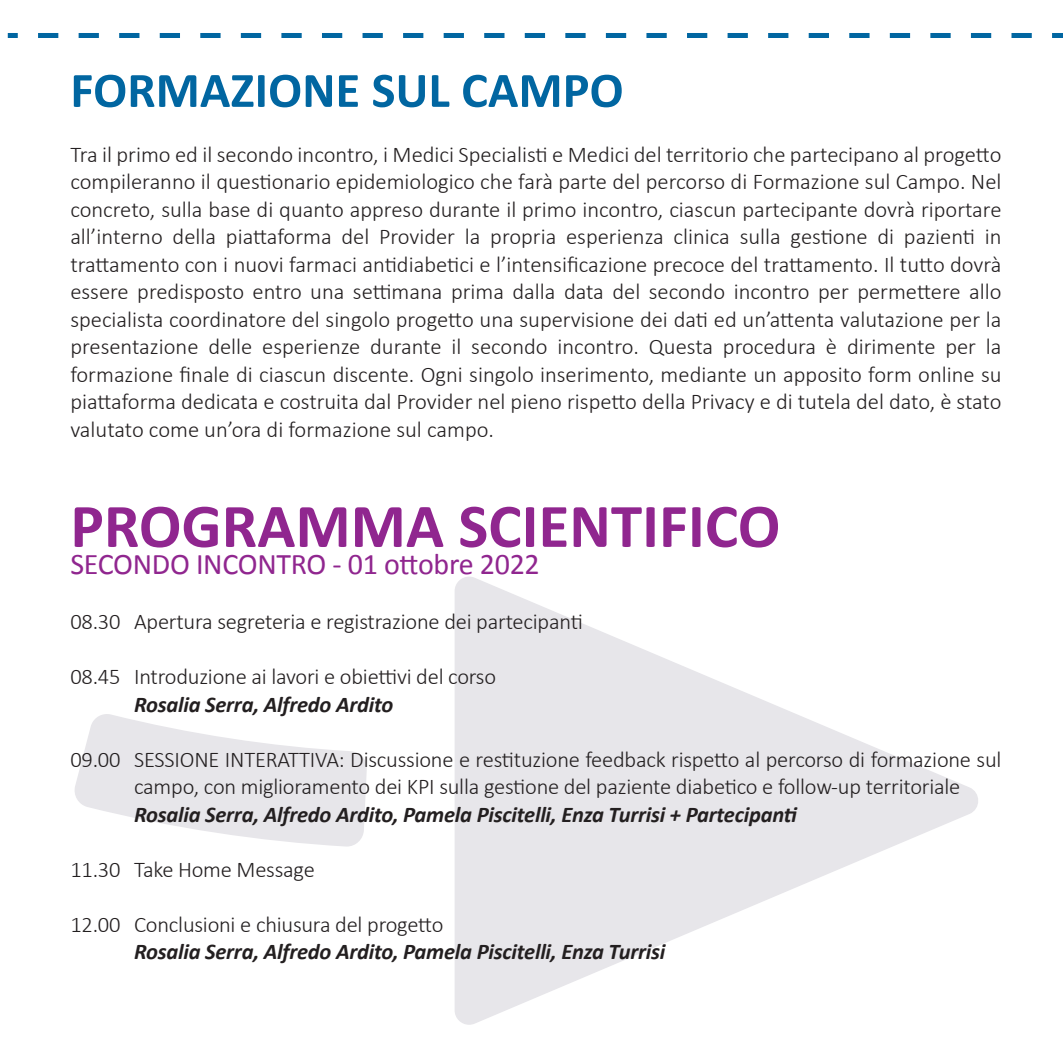
<style>
.page{position:relative;width:1063px;height:1063px;background:#fff}
.page>*{position:absolute;margin:0;border:0;box-sizing:border-box;transform-origin:0 0}
.t1{font:700 62.5px "Calibri";color:#90268f}
.t2{font:700 50px "Calibri";color:#0166a1}
.t3{font:30px "Calibri";letter-spacing:-.01em;color:#90268f}
.t4{font:300 22.5px/27.5px "Calibri";letter-spacing:-.01em;color:#231f20;text-align:justify}
.t5{font:italic 700 22.5px "Calibri";letter-spacing:-.01em;color:#231f20}
</style>
<div class="page">
<svg style="left:455px;top:577px;width:523px;height:448px;fill:#e7e6ea"></svg>
<svg style="left:75px;top:714px;width:292px;height:133px"></svg>
<div style="left:8px;top:33px;width:10px;height:5px;background:#0166a1"></div>
<svg style="left:38px;top:33px;width:1025px;height:5px"></svg>
<h2 class="t2" style="left:70px;top:55px;width:555px">FORMAZIONE SUL CAMPO</h2>
<p class="t4" style="left:70px;top:140px;width:933px">Tra il primo ed il secondo incontro, i Medici Specialisti e Medici del territorio che partecipano al progetto compileranno il questionario epidemiologico che farà parte del percorso di Formazione sul Campo. Nel concreto, sulla base di quanto appreso durante il primo incontro, ciascun partecipante dovrà riportare all’interno della piattaforma del Provider la propria esperienza clinica sulla gestione di pazienti in trattamento con i nuovi farmaci antidiabetici e l’intensificazione precoce del trattamento. Il tutto dovrà essere predisposto entro una settimana prima dalla data del secondo incontro per permettere allo specialista coordinatore del singolo progetto una supervisione dei dati ed un’attenta valutazione per la presentazione delle esperienze durante il secondo incontro. Questa procedura è dirimente per la formazione finale di ciascun discente. Ogni singolo inserimento, mediante un apposito form online su piattaforma dedicata e costruita dal Provider nel pieno rispetto della Privacy e di tutela del dato, è stato valutato come un’ora di formazione sul campo.</p>
<h1 class="t1" style="left:70px;top:482px;width:712px">PROGRAMMA SCIENTIFICO</h1>
<h3 class="t3" style="left:70px;top:544px;width:471px">SECONDO INCONTRO - 01 ottobre 2022</h3>
<p class="t4" style="left:70px;top:608px;width:514px">08.30 Apertura segreteria e registrazione dei partecipanti</p>
<p class="t4" style="left:70px;top:663px;width:427px">08.45 Introduzione ai lavori e obiettivi del corso</p>
<p class="t5" style="left:134px;top:688px;width:261px">Rosalia Serra, Alfredo Ardito</p>
<p class="t4" style="left:134px;top:745px;width:869px;text-indent:-64px">09.00 SESSIONE INTERATTIVA: Discussione e restituzione feedback rispetto al percorso di formazione sul campo, con miglioramento dei KPI sulla gestione del paziente diabetico e follow-up territoriale</p>
<p class="t5" style="left:134px;top:798px;width:665px">Rosalia Serra, Alfredo Ardito, Pamela Piscitelli, Enza Turrisi + Partecipanti</p>
<p class="t4" style="left:70px;top:855px;width:246px">11.30 Take Home Message</p>
<p class="t4" style="left:70px;top:910px;width:375px">12.00 Conclusioni e chiusura del progetto</p>
<p class="t5" style="left:134px;top:936px;width:533px">Rosalia Serra, Alfredo Ardito, Pamela Piscitelli, Enza Turrisi</p>
</div>
